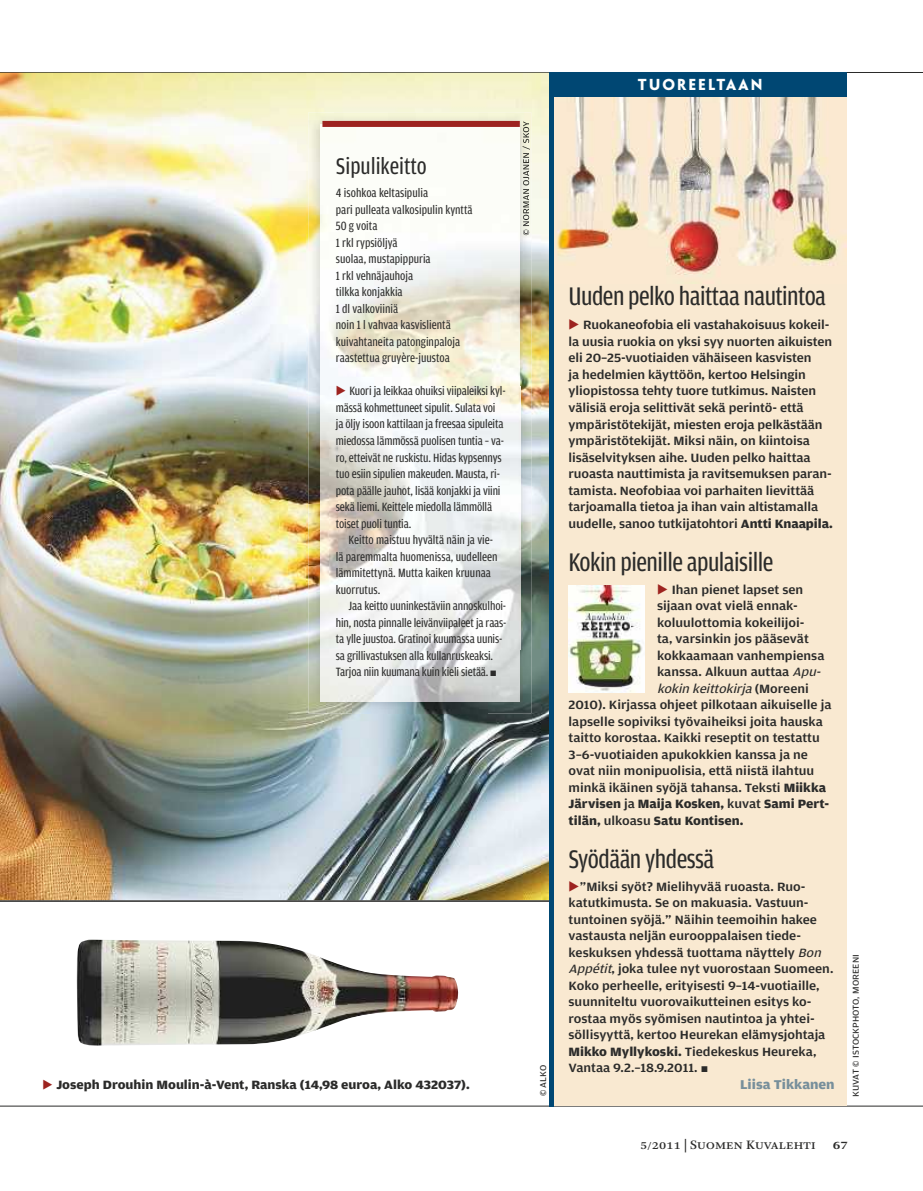
<style>
.page{position:relative;width:923px;height:1191px;background:#fff}
.page>*{position:absolute;margin:0;border:0;box-sizing:border-box;transform-origin:0 0}
.t1{font:27px "Amplitude Cond";letter-spacing:-.02em;color:#2b2b2a}
.t2{font:24px "Amplitude Cond";color:#2b2b2a}
.t3{font:700 14.25px "Penumbra Sans Std";letter-spacing:.15em;color:#fefefe}
.t4{font:13.5px "Arnhem";letter-spacing:.015em;color:#2b2b2a}
.t5{font:700 13.5px "Amplitude Wide";color:#778f9b}
.t6{font:500 12.75px/16.5px "Amplitude Wide";color:#2b2b2a}
.t7{font:12.75px/16.5px "Amplitude Cond";letter-spacing:-.01em;color:#2b2b2a}
.t8{font:700 12.75px "Amplitude Wide";color:#2b2b2a}
.t9{font:italic 12.75px "Amplitude Wide";color:#2b2b2a}
.t10{font:9px "Amplitude Wide";letter-spacing:.01em;color:#2b2b2a}
.s1{color:#9d231f}
.s2{font-weight:700}
.s3{font-weight:400;font-style:italic}
.s4{font-weight:500;font-style:normal}
.s5{font-weight:500}
.s6{font-weight:700;font-size:14.25px}
</style>
<div class="page">
<hr style="left:0;top:1105px;width:923px;height:1px;background:#2b2b2a">
<hr style="left:0;top:72px;width:923px;height:1px;background:#2b2b2a">
<div style="left:549px;top:98px;width:297px;height:1008px;background:#f9e9d1"></div>
<img style="left:76px;top:939px;width:383px;height:107px">
<img style="left:0;top:73px;width:549px;height:827px">
<hr style="left:0;top:900px;width:550px;height:2px;background:#2b2b2a">
<hr style="left:549px;top:72px;width:4px;height:1035px;background:#004773">
<div style="left:551px;top:72px;width:295px;height:26px;background:#004773"></div>
<img style="left:308px;top:112px;width:223px;height:50px">
<img style="left:308px;top:162px;width:44px;height:551px">
<img style="left:487px;top:162px;width:44px;height:551px">
<img style="left:352px;top:702px;width:135px;height:11px">
<img style="left:522px;top:121px;width:8px;height:114px">
<img style="left:320px;top:125px;width:200px;height:577px">
<div style="left:322px;top:120px;width:198px;height:8px;background:#9d231f"></div>
<img style="left:568px;top:585px;width:76px;height:107px">
<img style="left:556px;top:98px;width:290px;height:177px">
<h2 class="t2" style="left:336px;top:153px;width:92px">Sipulikeitto</h2>
<p class="t7" style="left:336px;top:185px;width:138px">4 isohkoa keltasipulia<br>pari pulleata valkosipulin kynttä<br>50 g voita<br>1 rkl rypsiöljyä<br>suolaa, mustapippuria<br>1 rkl vehnäjauhoja<br>tilkka konjakkia<br>1 dl valkoviiniä<br>noin 1 l vahvaa kasvislientä kuivahtaneita patonginpaloja raastettua gruyère-juustoa</p>
<p class="t7" style="left:336px;top:383px;width:171px"><span class="s1">▶</span> Kuori ja leikkaa ohuiksi viipaleiksi kyl&shy;mässä kohmettuneet sipulit. Sulata voi ja öljy isoon kattilaan ja freesaa sipuleita miedossa lämmössä puolisen tuntia – va&shy;ro, etteivät ne ruskistu. Hidas kypsennys tuo esiin sipulien makeuden. Mausta, ri&shy;pota päälle jauhot, lisää konjakki ja viini sekä liemi. Keittele miedolla lämmöllä toiset puoli tuntia.</p>
<p class="t7" style="left:336px;top:531px;width:163px;text-indent:13px">Keitto maistuu hyvältä näin ja vie&shy;lä paremmalta huomenissa, uudelleen lämmitettynä. Mutta kaiken kruunaa kuorrutus.</p>
<p class="t7" style="left:336px;top:597px;width:172px;text-indent:13px">Jaa keitto uuninkestäviin annoskulhoi&shy;hin, nosta pinnalle leivänviipaleet ja raas&shy;ta ylle juustoa. Gratinoi kuumassa uunis&shy;sa grillivastuksen alla kullanruskeaksi.<br>Tarjoa niin kuumana kuin kieli sietää. ▪</p>
<p class="t8" style="left:43px;top:1077px;width:428px"><span class="s1">▶</span> Joseph Drouhin Moulin-à-Vent, Ranska (14,98 euroa, Alko 432037).</p>
<p class="t3" style="left:638px;top:75px;width:126px">TUOREELTAAN</p>
<p class="t10" style="left:538px;top:1096px;width:33px;rotate:-90deg">© ALKO</p>
<h1 class="t1" style="left:568px;top:281px;width:259px">Uuden pelko haittaa nautintoa</h1>
<p class="t6" style="left:568px;top:317px;width:266px"><span class="s1">▶</span> Ruokaneofobia eli vastahakoisuus kokeil&shy;la uusia ruokia on yksi syy nuorten aikuisten eli 20–25-vuotiaiden vähäiseen kasvisten<br>ja hedelmien käyttöön, kertoo Helsingin yliopistossa tehty tuore tutkimus. Naisten välisiä eroja selittivät sekä perintö- että ympäristötekijät, miesten eroja pelkästään ympäristötekijät. Miksi näin, on kiintoisa lisäselvityksen aihe. Uuden pelko haittaa ruoasta nauttimista ja ravitsemuksen paran&shy;tamista. Neofobiaa voi parhaiten lievittää tarjoamalla tietoa ja ihan vain altistamalla uudelle, sanoo tutkijatohtori <span class="s2">Antti Knaapila.</span></p>
<h1 class="t1" style="left:568px;top:547px;width:206px">Kokin pienille apulaisille</h1>
<p class="t6" style="left:657px;top:581px;width:148px"><span class="s1">▶</span> Ihan pienet lapset sen</p>
<p class="t6" style="left:657px;top:598px;width:142px">sijaan ovat vielä ennak-</p>
<p class="t6" style="left:657px;top:614px;width:149px">koluulottomia kokeilijoi-</p>
<p class="t6" style="left:657px;top:631px;width:153px">ta, varsinkin jos pääsevät</p>
<p class="t6" style="left:657px;top:647px;width:169px">kokkaamaan vanhempiensa</p>
<p class="t6" style="left:657px;top:664px;width:168px">kanssa. Alkuun auttaa <span class="s3">Apu-</span></p>
<p class="t9" style="left:657px;top:681px;width:153px">kokin keittokirja <span class="s4">( M o r e e n i</span></p>
<p class="t6" style="left:568px;top:697px;width:264px">2010). Kirjassa ohjeet pilkotaan aikuiselle ja</p>
<p class="t6" style="left:568px;top:713px;width:256px">lapselle sopiviksi työvaiheiksi joita hauska</p>
<p class="t6" style="left:568px;top:730px;width:253px">taitto korostaa. Kaikki reseptit on testattu</p>
<p class="t6" style="left:568px;top:746px;width:241px">3–6-vuotiaiden apukokkien kanssa ja ne</p>
<p class="t6" style="left:568px;top:763px;width:247px">ovat niin monipuolisia, että niistä ilahtuu</p>
<p class="t6" style="left:568px;top:779px;width:259px">minkä ikäinen syöjä tahansa. Teksti <span class="s2">Miikka</span></p>
<p class="t8" style="left:568px;top:797px;width:262px">Järvisen <span class="s5">ja</span> Maija Kosken, <span class="s5">kuvat</span> Sami Pert-</p>
<p class="t8" style="left:568px;top:813px;width:176px">tilän, <span class="s5">ulkoasu</span> Satu Kontisen.</p>
<h1 class="t1" style="left:568px;top:844px;width:147px">Syödään yhdessä</h1>
<p class="t6" style="left:568px;top:878px;width:266px"><span class="s1">▶</span>”Miksi syöt? Mielihyvää ruoasta. Ruo&shy;katutkimusta. Se on makuasia. Vastuun&shy;tuntoinen syöjä.” Näihin teemoihin hakee vastausta neljän eurooppalaisen tiede&shy;keskuksen yhdessä tuottama näyttely <span class="s3">Bon Appétit</span>, joka tulee nyt vuorostaan Suomeen.<br>Koko perheelle, erityisesti 9–14-vuotiaille, suunniteltu vuorovaikutteinen esitys ko&shy;rostaa myös syömisen nautintoa ja yhtei&shy;söllisyyttä, kertoo Heurekan elämysjohtaja <span class="s2">Mikko Myllykoski.</span> Tiedekeskus Heureka, Vantaa 9.2.–18.9.2011. ▪</p>
<p class="t5" style="left:740px;top:1076px;width:96px">Liisa Tikkanen</p>
<p class="t10" style="left:851px;top:1097px;width:144px;rotate:-90deg">KUVAT © ISTOCKPHOTO, MOREENI</p>
<p class="t4" style="left:640px;top:1136px;width:209px">5/2011 | Suomen Kuvalehti <span class="s6">67</span></p>
</div>
